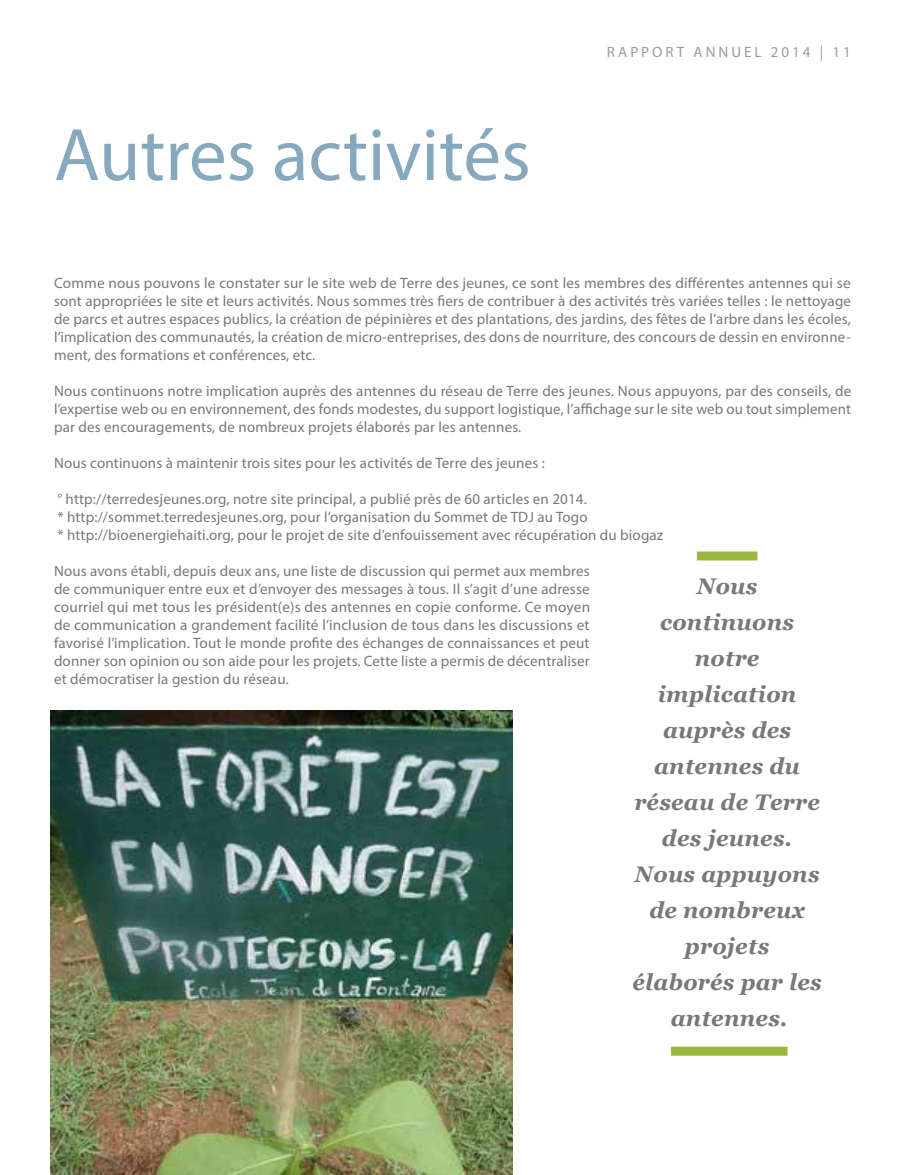
<style>
.page{position:relative;width:905px;height:1175px;background:#fff}
.page>*{position:absolute;margin:0;border:0;box-sizing:border-box;transform-origin:0 0}
.t1{font:75px "Myriad Pro";color:#6894ad}
.t2{font:italic 700 22.5px/36px "Georgia";letter-spacing:.01em;color:#77787b;text-align:center}
.t3{font:15px/18px "Myriad Pro";letter-spacing:.01em;color:#77787b;text-align:justify}
.t4{font:15px "Myriad Pro";letter-spacing:.2em;color:#999b9c}
</style>
<div class="page">
<img style="left:50px;top:710px;width:462px;height:464px">
<div style="left:697px;top:551px;width:60px;height:9px;background:#9cb53c"></div>
<div style="left:671px;top:1046px;width:116px;height:9px;background:#9cb53c"></div>
<h1 class="t1" style="left:54px;top:109px;width:478px">Autres activités</h1>
<p class="t4" style="left:607px;top:43px;width:245px">RAPPORT ANNUEL 2014 | 11</p>
<p class="t3" style="left:54px;top:274px;width:798px">Comme nous pouvons le constater sur le site web de Terre des jeunes, ce sont les membres des différentes antennes qui se sont appropriées le site et leurs activités. Nous sommes très fiers de contribuer à des activités très variées telles : le nettoyage de parcs et autres espaces publics, la création de pépinières et des plantations, des jardins, des fêtes de l’arbre dans les écoles, l’implication des communautés, la création de micro-entreprises, des dons de nourriture, des concours de dessin en environne&shy;ment, des formations et conférences, etc.</p>
<p class="t3" style="left:54px;top:382px;width:798px">Nous continuons notre implication auprès des antennes du réseau de Terre des jeunes. Nous appuyons, par des conseils, de l’expertise web ou en environnement, des fonds modestes, du support logistique, l’affichage sur le site web ou tout simplement par des encouragements, de nombreux projets élaborés par les antennes.</p>
<p class="t3" style="left:54px;top:454px;width:492px">Nous continuons à maintenir trois sites pour les activités de Terre des jeunes :</p>
<p class="t3" style="left:57px;top:490px;width:607px;text-align:left">° http://terredesjeunes.org, notre site principal, a publié près de 60 articles en 2014.<br>* http://sommet.terredesjeunes.org, pour l’organisation du Sommet de TDJ au Togo<br>* http://bioenergiehaiti.org, pour le projet de site d’enfouissement avec récupération du biogaz</p>
<p class="t3" style="left:54px;top:562px;width:537px">Nous avons établi, depuis deux ans, une liste de discussion qui permet aux membres de communiquer entre eux et d’envoyer des messages à tous. Il s’agit d’une adresse courriel qui met tous les président(e)s des antennes en copie conforme. Ce moyen de communication a grandement facilité l’inclusion de tous dans les discussions et favorisé l’implication. Tout le monde profite des échanges de connaissances et peut donner son opinion ou son aide pour les projets. Cette liste a permis de décentraliser et démocratiser la gestion du réseau.</p>
<h2 class="t2" style="left:632px;top:567px;width:191px">Nous continuons notre implication auprès des antennes du réseau de Terre des jeunes.<br>Nous appuyons de nombreux projets élaborés par les antennes.</h2>
</div>
